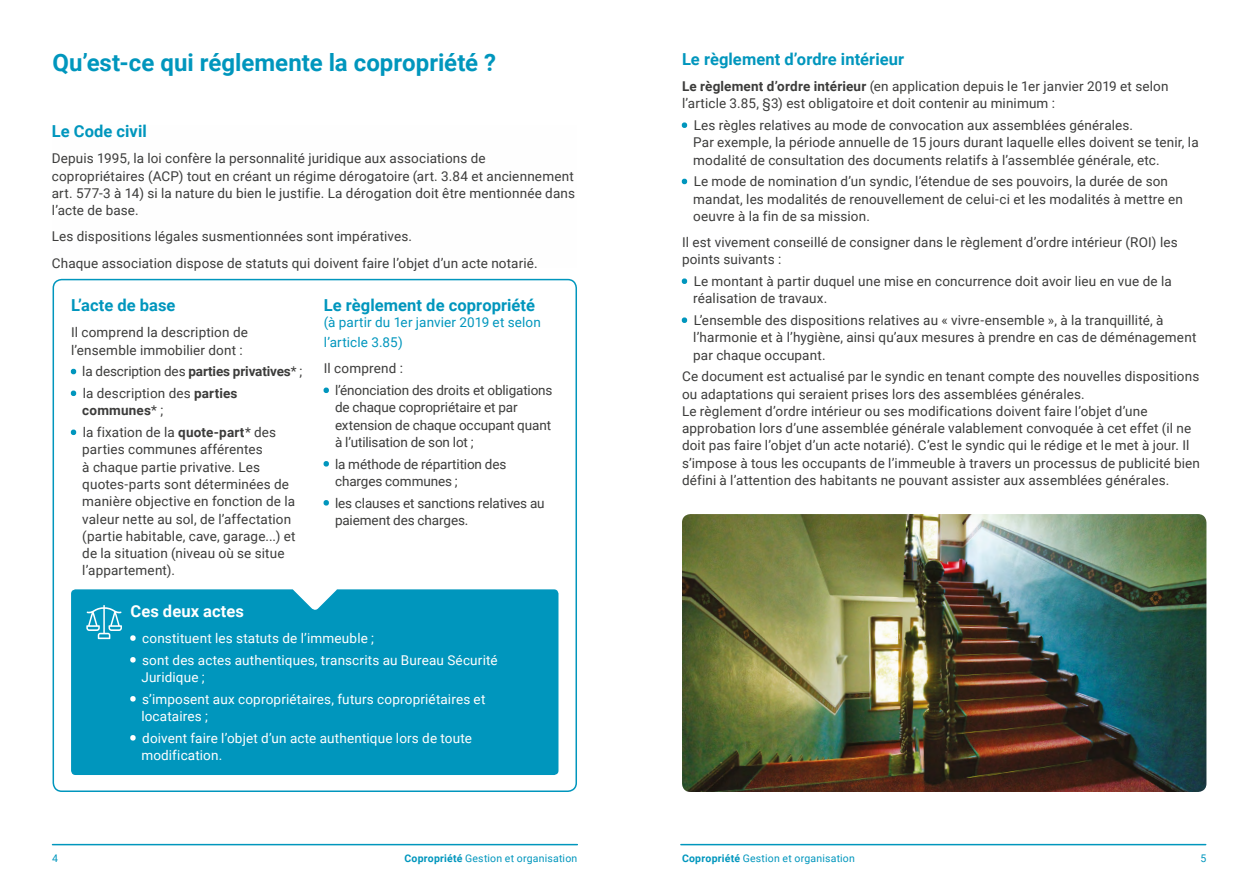
<style>
.page{position:relative;width:1259px;height:893px;background:#fff}
.page>*{position:absolute;margin:0;border:0;box-sizing:border-box;transform-origin:0 0}
.t1{font:700 24px "Roboto";color:#0096bd}
.t2{font:700 16.5px "Roboto";letter-spacing:.005em;color:#0096bd}
.t3{font:700 16.5px "Roboto";letter-spacing:.005em;color:#fff}
.t4{font:13.5px/17.2px "Roboto";letter-spacing:.01em;color:#3c3c3b}
.t5{font:13.5px/17.2px "Roboto";letter-spacing:-.01em;color:#3c3c3b}
.t6{font:13.5px/17.2px "Roboto";letter-spacing:.01em;color:#fff}
.t7{font:13.5px/19.8px "Roboto";letter-spacing:.01em;color:#0096bd}
.t8{font:10.5px "Roboto";letter-spacing:.02em;color:#0096bd}
.s1{font-weight:700}
.s2{font-weight:700;color:#0096bd}
</style>
<div class="page">
<hr style="left:52px;top:844px;width:525px;height:1px;background:#0096bd">
<hr style="left:681px;top:844px;width:524px;height:1px;background:#0096bd">
<svg style="left:681px;top:122px;width:7px;height:6px"></svg>
<svg style="left:681px;top:178px;width:7px;height:7px"></svg>
<svg style="left:681px;top:278px;width:7px;height:6px"></svg>
<svg style="left:681px;top:317px;width:7px;height:6px"></svg>
<svg style="left:70px;top:368px;width:7px;height:7px"></svg>
<svg style="left:70px;top:390px;width:7px;height:7px"></svg>
<svg style="left:70px;top:429px;width:7px;height:7px"></svg>
<svg style="left:323px;top:387px;width:6px;height:6px"></svg>
<svg style="left:323px;top:461px;width:6px;height:6px"></svg>
<svg style="left:323px;top:500px;width:6px;height:6px"></svg>
<div style="left:53px;top:279px;width:524px;height:513px;border:2px solid #0096bd;border-radius:9px"></div>
<div style="left:71px;top:589px;width:487px;height:186px;background:#0096bd;border-radius:4px"></div>
<svg style="left:130px;top:635px;width:6px;height:6px"></svg>
<svg style="left:130px;top:657px;width:6px;height:6px"></svg>
<svg style="left:130px;top:696px;width:6px;height:6px"></svg>
<svg style="left:130px;top:735px;width:6px;height:6px"></svg>
<svg style="left:86px;top:605px;width:36px;height:34px"></svg>
<svg style="left:291px;top:589px;width:48px;height:21px"></svg>
<img style="left:682px;top:514px;width:524px;height:278px">
<h1 class="t1" style="left:53px;top:45px;width:445px">Qu’est-ce qui réglemente la copropriété ?</h1>
<p class="t2" style="left:682px;top:47px;width:224px">Le règlement d’ordre intérieur</p>
<p class="t4" style="left:682px;top:77px;width:488px"><span class="s1">Le règlement d’ordre intérieur</span> (en application depuis le 1er janvier 2019 et selon l’article 3.85, §3) est obligatoire et doit contenir au minimum :</p>
<p class="t4" style="left:693px;top:116px;width:507px;text-indent:-11px"><span class="s2">•</span> Les règles relatives au mode de convocation aux assemblées générales.<br>Par exemple, la période annuelle de 15 jours durant laquelle elles doivent se tenir, la modalité de consultation des documents relatifs à l’assemblée générale, etc.</p>
<p class="t4" style="left:693px;top:172px;width:491px;text-indent:-11px"><span class="s2">•</span> Le mode de nomination d’un syndic, l’étendue de ses pouvoirs, la durée de son mandat, les modalités de renouvellement de celui-ci et les modalités à mettre en oeuvre à la fin de sa mission.</p>
<p class="t4" style="left:682px;top:233px;width:497px">Il est vivement conseillé de consigner dans le règlement d’ordre intérieur (ROI) les points suivants :</p>
<p class="t4" style="left:693px;top:272px;width:480px;text-indent:-11px"><span class="s2">•</span> Le montant à partir duquel une mise en concurrence doit avoir lieu en vue de la réalisation de travaux.</p>
<p class="t4" style="left:693px;top:311px;width:505px;text-indent:-11px"><span class="s2">•</span> L’ensemble des dispositions relatives au « vivre-ensemble », à la tranquillité, à l’harmonie et à l’hygiène, ainsi qu’aux mesures à prendre en cas de déménagement par chaque occupant.</p>
<p class="t4" style="left:682px;top:367px;width:519px">Ce document est actualisé par le syndic en tenant compte des nouvelles dispositions ou adaptations qui seraient prises lors des assemblées générales.<br>Le règlement d’ordre intérieur ou ses modifications doivent faire l’objet d’une approbation lors d’une assemblée générale valablement convoquée à cet effet (il ne doit pas faire l’objet d’un acte notarié). C’est le syndic qui le rédige et le met à jour. Il s’impose à tous les occupants de l’immeuble à travers un processus de publicité bien défini à l’attention des habitants ne pouvant assister aux assemblées générales.</p>
<p class="t2" style="left:52px;top:120px;width:96px">Le Code civil</p>
<p class="t4" style="left:52px;top:149px;width:525px">Depuis 1995, la loi confère la personnalité juridique aux associations de copropriétaires (ACP) tout en créant un régime dérogatoire (art. 3.84 et anciennement art. 577-3 à 14) si la nature du bien le justifie. La dérogation doit être mentionnée dans l’acte de base.</p>
<p class="t4" style="left:52px;top:223px;width:487px;line-height:26.2px">Les dispositions légales susmentionnées sont impératives.<br>Chaque association dispose de statuts qui doivent faire l’objet d’un acte notarié.</p>
<p class="t2" style="left:71px;top:294px;width:106px">L’acte de base</p>
<p class="t4" style="left:71px;top:324px;width:178px">Il comprend la description de l’ensemble immobilier dont :</p>
<p class="t5" style="left:71px;top:363px;width:233px"><span class="s2">•</span> la description des <span class="s1">parties privatives</span>* ;</p>
<p class="t4" style="left:82px;top:384px;width:157px;text-indent:-11px"><span class="s2">•</span> la description des <span class="s1">parties communes</span>* ;</p>
<p class="t4" style="left:82px;top:423px;width:215px;text-indent:-11px"><span class="s2">•</span> la fixation de la <span class="s1">quote-part</span>* des parties communes afférentes<br>à chaque partie privative. Les quotes-parts sont déterminées de manière objective en fonction de la valeur nette au sol, de l’affectation (partie habitable, cave, garage...) et de la situation (niveau où se situe l’appartement).</p>
<p class="t2" style="left:324px;top:294px;width:213px">Le règlement de copropriété</p>
<p class="t7" style="left:324px;top:312px;width:219px">(à partir du 1er janvier 2019 et selon l’article 3.85)</p>
<p class="t4" style="left:324px;top:360px;width:81px">Il comprend :</p>
<p class="t5" style="left:335px;top:381px;width:219px;text-indent:-11px"><span class="s2">•</span> l’énonciation des droits et obligations de chaque copropriétaire et par extension de chaque occupant quant à l’utilisation de son lot ;</p>
<p class="t5" style="left:335px;top:455px;width:173px;text-indent:-11px"><span class="s2">•</span> la méthode de répartition des charges communes ;</p>
<p class="t5" style="left:335px;top:494px;width:211px;text-indent:-11px"><span class="s2">•</span> les clauses et sanctions relatives au paiement des charges.</p>
<p class="t3" style="left:130px;top:599px;width:115px">Ces deux actes</p>
<p class="t6" style="left:130px;top:629px;width:245px"><span class="s1">•</span> constituent les statuts de l’immeuble ;</p>
<p class="t6" style="left:141px;top:651px;width:358px;text-indent:-11px"><span class="s1">•</span> sont des actes authentiques, transcrits au Bureau Sécurité<br>Juridique ;</p>
<p class="t6" style="left:141px;top:690px;width:346px;text-indent:-11px"><span class="s1">•</span> s’imposent aux copropriétaires, futurs copropriétaires et locataires ;</p>
<p class="t6" style="left:141px;top:729px;width:332px;text-indent:-11px"><span class="s1">•</span> doivent faire l’objet d’un acte authentique lors de toute modification.</p>
<p class="t8" style="left:52px;top:851px;width:7px">4</p>
<p class="t8" style="left:404px;top:851px;width:174px"><span class="s1">Copropriété</span> Gestion et organisation</p>
<p class="t8" style="left:682px;top:851px;width:174px"><span class="s1">Copropriété</span> Gestion et organisation</p>
<p class="t8" style="left:1200px;top:850px;width:7px">5</p>
</div>
